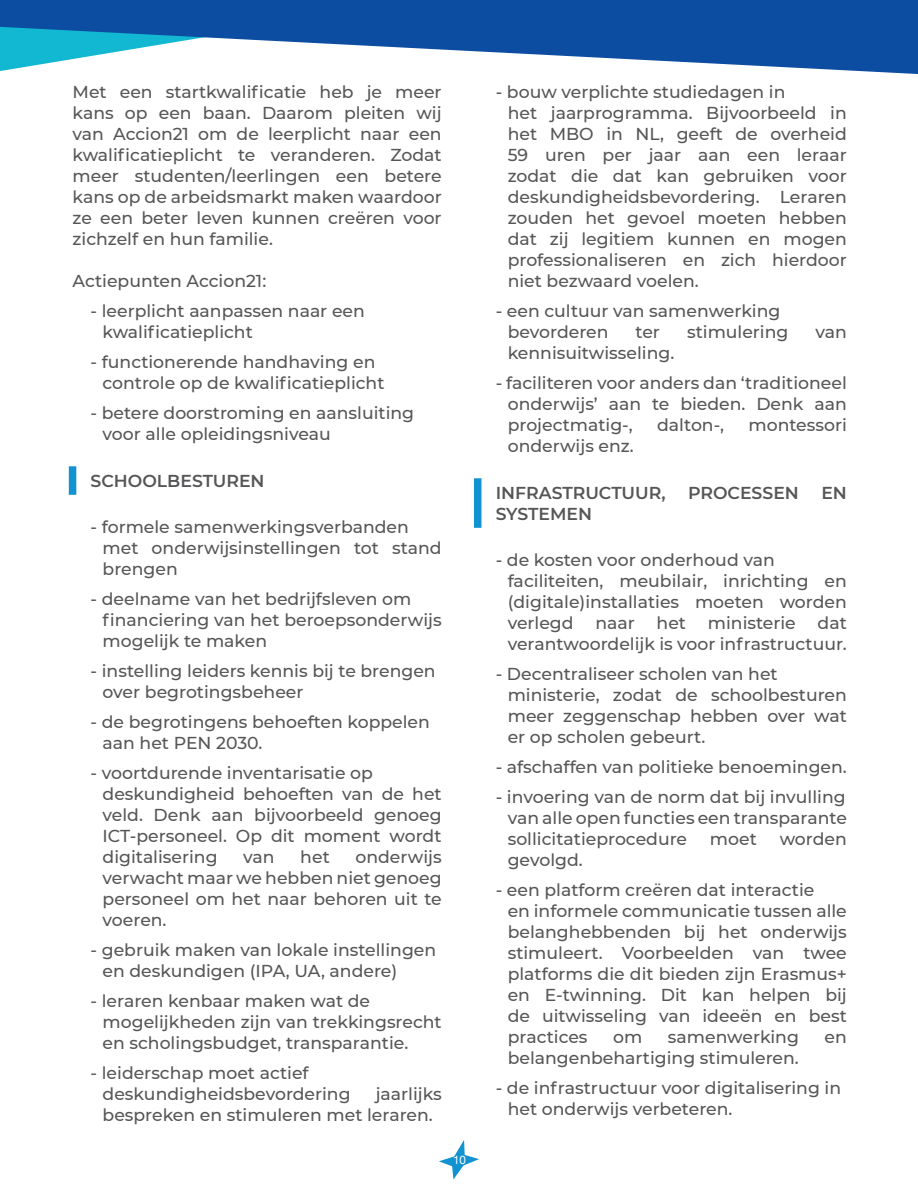
<style>
.page{position:relative;width:918px;height:1188px;background:#fff}
.page>*{position:absolute;margin:0;border:0;box-sizing:border-box;transform-origin:0 0}
.t1{font:500 17.25px/21px "Montserrat";color:#565658;text-align:justify}
.SubTitles{font:600 17.25px "Montserrat";color:#565658}
.t2{font:11.7px "Helvetica Neue LT Std";color:#fff}
</style>
<div class="page">
<svg style="left:439px;top:1140px;width:40px;height:40px"></svg>
<div style="left:69px;top:470px;width:7px;height:21px;background:#1193d1"></div>
<div style="left:474px;top:482px;width:7px;height:42px;background:#1193d1"></div>
<svg style="left:0;top:0;width:918px;height:74px;fill:#0d4da1"></svg>
<p class="t1" style="left:73px;top:81px;width:371px">Met een startkwalificatie heb je meer kans op een baan. Daarom pleiten wij van Accion21 om de leerplicht naar een kwalificatieplicht te veranderen. Zodat meer studenten/leerlingen een betere kans op de arbeidsmarkt maken waardoor ze een beter leven kunnen creëren voor zichzelf en hun familie.</p>
<p class="t1" style="left:73px;top:270px;width:195px">Actiepunten Accion21:</p>
<p class="t1" style="left:91px;top:300px;width:276px">- leerplicht aanpassen naar een</p>
<p class="t1" style="left:103px;top:321px;width:152px">kwalificatieplicht</p>
<p class="t1" style="left:91px;top:351px;width:286px">- functionerende handhaving en</p>
<p class="t1" style="left:103px;top:372px;width:283px">controle op de kwalificatieplicht</p>
<p class="t1" style="left:91px;top:402px;width:325px">- betere doorstroming en aansluiting</p>
<p class="t1" style="left:103px;top:423px;width:230px">voor alle opleidingsniveau</p>
<p class="SubTitles" style="left:91px;top:468px;width:176px">SCHOOLBESTUREN</p>
<p class="t1" style="left:91px;top:516px;width:320px">- formele samenwerkingsverbanden</p>
<p class="t1" style="left:103px;top:537px;width:341px">met onderwijsinstellingen tot stand brengen</p>
<p class="t1" style="left:91px;top:588px;width:322px">- deelname van het bedrijfsleven om</p>
<p class="t1" style="left:103px;top:609px;width:341px">financiering van het beroepsonderwijs mogelijk te maken</p>
<p class="t1" style="left:91px;top:660px;width:347px">- instelling leiders kennis bij te brengen</p>
<p class="t1" style="left:103px;top:681px;width:202px">over begrotingsbeheer</p>
<p class="t1" style="left:91px;top:711px;width:341px">- de begrotingens behoeften koppelen</p>
<p class="t1" style="left:103px;top:732px;width:161px">aan het PEN 2030.</p>
<p class="t1" style="left:91px;top:762px;width:284px">- voortdurende inventarisatie op</p>
<p class="t1" style="left:103px;top:783px;width:341px">deskundigheid behoeften van de het veld. Denk aan bijvoorbeeld genoeg ICT-personeel. Op dit moment wordt digitalisering</p>
<p class="t1" style="left:103px;top:846px;width:341px;text-indent:253px">onderwijs verwacht maar we hebben niet genoeg personeel om het naar behoren uit te voeren.</p>
<p class="t1" style="left:91px;top:939px;width:347px">- gebruik maken van lokale instellingen</p>
<p class="t1" style="left:103px;top:960px;width:296px">en deskundigen (IPA, UA, andere)</p>
<p class="t1" style="left:91px;top:990px;width:281px">- leraren kenbaar maken wat de</p>
<p class="t1" style="left:103px;top:1011px;width:341px">mogelijkheden zijn van trekkingsrecht en scholingsbudget, transparantie.</p>
<p class="t1" style="left:91px;top:1062px;width:220px">- leiderschap moet actief</p>
<p class="t1" style="left:103px;top:1083px;width:250px">deskundigheidsbevordering</p>
<p class="t1" style="left:243px;top:846px;width:33px">van</p>
<p class="t1" style="left:300px;top:846px;width:31px">het</p>
<p class="t1" style="left:103px;top:1083px;width:341px;text-indent:273px">jaarlijks bespreken en stimuleren met leraren.</p>
<p class="t2" style="left:453px;top:1153px;width:15px">10</p>
<p class="t1" style="left:496px;top:81px;width:291px">- bouw verplichte studiedagen in</p>
<p class="t1" style="left:508px;top:102px;width:341px">het jaarprogramma. Bijvoorbeeld in het MBO in NL, geeft de overheid 59 uren per jaar aan een leraar zodat die dat kan gebruiken voor deskundigheidsbevordering. Leraren zouden het gevoel moeten hebben dat zij legitiem kunnen en mogen professionaliseren en zich hierdoor niet bezwaard voelen.</p>
<p class="t1" style="left:496px;top:300px;width:286px">- een cultuur van samenwerking</p>
<p class="t1" style="left:508px;top:321px;width:102px">bevorderen</p>
<p class="t1" style="left:636px;top:321px;width:26px">ter</p>
<p class="t1" style="left:687px;top:321px;width:103px">stimulering</p>
<p class="t1" style="left:815px;top:321px;width:33px">van</p>
<p class="t1" style="left:508px;top:342px;width:168px">kennisuitwisseling.</p>
<p class="t1" style="left:496px;top:372px;width:353px">- faciliteren voor anders dan ‘traditioneel</p>
<p class="t1" style="left:508px;top:393px;width:341px">onderwijs’ aan te bieden. Denk aan projectmatig-,</p>
<p class="t1" style="left:657px;top:414px;width:69px">dalton-,</p>
<p class="t1" style="left:748px;top:414px;width:100px">montessori</p>
<p class="t1" style="left:508px;top:435px;width:128px">onderwijs enz.</p>
<p class="SubTitles" style="left:496px;top:480px;width:171px">INFRASTRUCTUUR,</p>
<p class="SubTitles" style="left:688px;top:480px;width:112px">PROCESSEN</p>
<p class="SubTitles" style="left:821px;top:480px;width:27px">EN</p>
<p class="SubTitles" style="left:496px;top:501px;width:98px">SYSTEMEN</p>
<p class="t1" style="left:496px;top:549px;width:281px">- de kosten voor onderhoud van</p>
<p class="t1" style="left:508px;top:570px;width:341px">faciliteiten, meubilair, inrichting en (digitale)installaties moeten worden verlegd</p>
<p class="t1" style="left:595px;top:612px;width:41px">naar</p>
<p class="t1" style="left:657px;top:612px;width:31px">het</p>
<p class="t1" style="left:708px;top:612px;width:89px">ministerie</p>
<p class="t1" style="left:508px;top:612px;width:341px;text-align:right">dat<br>verantwoordelijk is voor infrastructuur.</p>
<p class="t1" style="left:496px;top:663px;width:283px">- Decentraliseer scholen van het</p>
<p class="t1" style="left:508px;top:684px;width:341px">ministerie, zodat de schoolbesturen meer zeggenschap hebben over wat er op scholen gebeurt.</p>
<p class="t1" style="left:496px;top:756px;width:353px">- afschaffen van politieke benoemingen.</p>
<p class="t1" style="left:496px;top:786px;width:352px">- invoering van de norm dat bij invulling</p>
<p class="t1" style="left:508px;top:807px;width:341px">van alle open functies een transparante sollicitatieprocedure</p>
<p class="t1" style="left:710px;top:828px;width:48px">moet</p>
<p class="t1" style="left:780px;top:828px;width:69px">worden</p>
<p class="t1" style="left:508px;top:849px;width:77px">gevolgd.</p>
<p class="t1" style="left:496px;top:879px;width:320px">- een platform creëren dat interactie</p>
<p class="t1" style="left:508px;top:900px;width:341px">en informele communicatie tussen alle belanghebbenden bij het onderwijs stimuleert. Voorbeelden van twee platforms die dit bieden zijn Erasmus+ en E-twinning. Dit kan helpen bij de uitwisseling van ideeën en best practices</p>
<p class="t1" style="left:613px;top:1026px;width:31px">om</p>
<p class="t1" style="left:668px;top:1026px;width:133px">samenwerking</p>
<p class="t1" style="left:825px;top:1026px;width:24px">en</p>
<p class="t1" style="left:508px;top:1047px;width:293px">belangenbehartiging stimuleren.</p>
<p class="t1" style="left:496px;top:1077px;width:347px">- de infrastructuur voor digitalisering in</p>
<p class="t1" style="left:508px;top:1098px;width:226px">het onderwijs verbeteren.</p>
</div>
